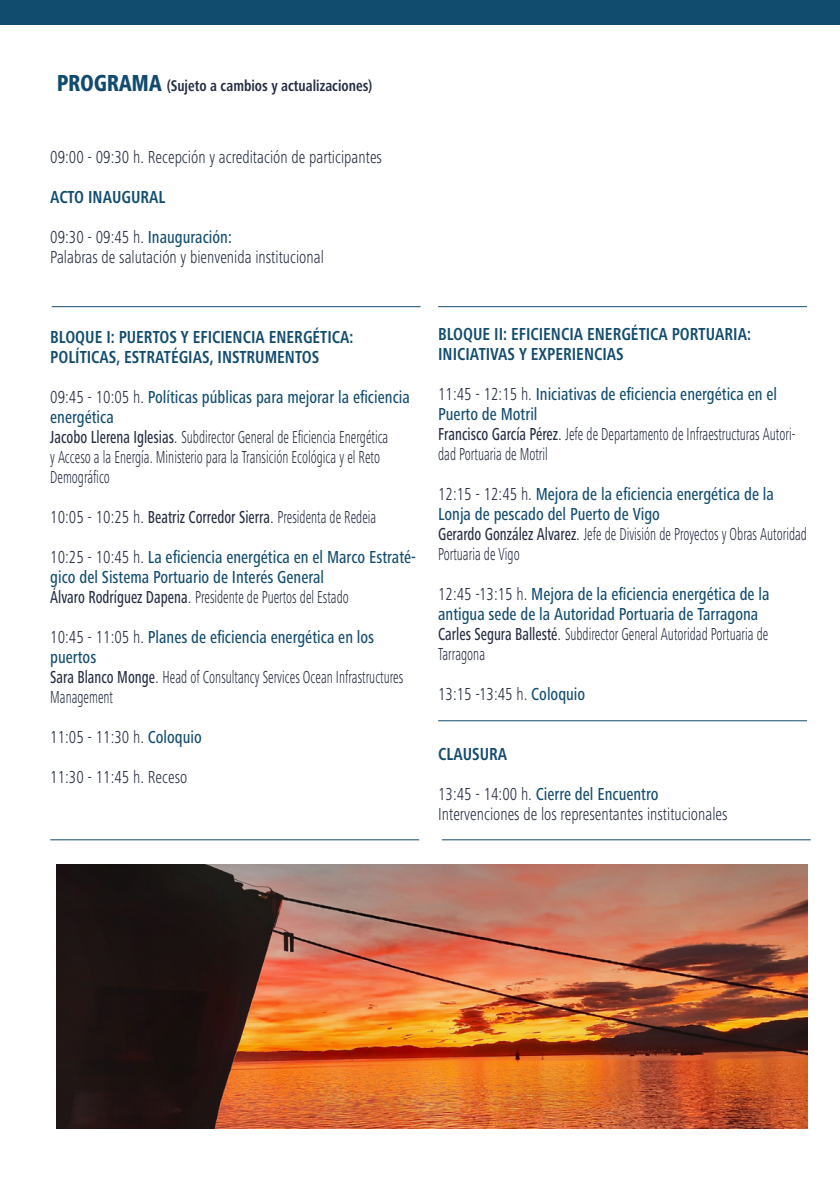
<style>
.page{position:relative;width:840px;height:1191px;background:#fff}
.page>*{position:absolute;margin:0;border:0;box-sizing:border-box;transform-origin:0 0}
.t1{font:300 condensed 18px/20px "Frutiger Next LT";color:#242b41;scale:.9 1}
.t2{font:500 condensed 18px/20px "Frutiger Next LT";color:#114c6e;scale:.9 1}
.t3{font:700 condensed 18px/20px "Frutiger Next LT";color:#114c6e;scale:.9 1}
.t4{font:700 condensed 16px "Frutiger Next LT";color:#242b41;scale:.9 1}
.s1{font-weight:800;font-size:24px;color:#114c6e}
.s2{font-weight:500;color:#114c6e}
.s3{font-weight:500}
.s4{font-weight:300;color:#242b41}
.s5{color:#242b41}
</style>
<div class="page">
<div style="left:0;top:0;width:839px;height:24px;background:#114c6e"></div>
<hr style="left:52px;top:306px;width:368px;height:1px;background:#114c6e">
<hr style="left:50px;top:839px;width:369px;height:1px;background:#114c6e">
<hr style="left:441px;top:839px;width:369px;height:1px;background:#114c6e">
<hr style="left:438px;top:720px;width:368px;height:1px;background:#114c6e">
<hr style="left:438px;top:306px;width:368px;height:1px;background:#114c6e">
<img style="left:57px;top:864px;width:749px;height:264px">
<p class="t4" style="left:57px;top:76px;width:352px"><span class="s1">PROGRAMA</span> (Sujeto a cambios y actualizaciones)</p>
<p class="t1" style="left:50px;top:147px;width:370px">09:00 - 09:30 h. Recepción y acreditación de participantes</p>
<p class="t3" style="left:50px;top:187px;width:129px">ACTO INAUGURAL</p>
<p class="t1" style="left:50px;top:227px;width:305px">09:30 - 09:45 h. <span class="s2">Inauguración:<br></span>Palabras de salutación y bienvenida institucional</p>
<p class="t3" style="left:50px;top:327px;width:338px">BLOQUE I: PUERTOS Y EFICIENCIA ENERGÉTICA:<br>POLÍTICAS, ESTRATÉGIAS, INSTRUMENTOS</p>
<p class="t1" style="left:50px;top:387px;width:401px">09:45 - 10:05 h. <span class="s2">Políticas públicas para mejorar la eficiencia energética<br></span><span class="s3">Jacobo Llerena Iglesias</span>. Subdirector General de Eficiencia Energética<br>y Acceso a la Energía. Ministerio para la Transición Ecológica y el Reto Demográfico</p>
<p class="t1" style="left:50px;top:507px;width:363px">10:05 - 10:25 h. <span class="s3">Beatriz Corredor Sierra</span>. Presidenta de Redeia</p>
<p class="t2" style="left:50px;top:547px;width:407px"><span class="s4">10:25 - 10:45 h.</span> La eficiencia energética en el Marco Estraté&shy;gico del Sistema Portuario de Interés General<br><span class="s5">Álvaro Rodríguez Dapena</span><span class="s4">. Presidente de Puertos del Estado</span></p>
<p class="t1" style="left:50px;top:627px;width:393px">10:45 - 11:05 h. <span class="s2">Planes de eficiencia energética en los puertos<br></span><span class="s3">Sara Blanco Monge</span>. Head of Consultancy Services Ocean Infrastructures Management</p>
<p class="t1" style="left:50px;top:727px;width:170px">11:05 - 11:30 h. <span class="s2">Coloquio</span></p>
<p class="t1" style="left:50px;top:767px;width:154px">11:30 - 11:45 h. Receso</p>
<p class="t3" style="left:438px;top:324px;width:349px">BLOQUE II: EFICIENCIA ENERGÉTICA PORTUARIA:<br>INICIATIVAS Y EXPERIENCIAS</p>
<p class="t1" style="left:438px;top:384px;width:398px">11:45 - 12:15 h. <span class="s2">Iniciativas de eficiencia energética en el Puerto de Motril<br></span><span class="s3">Francisco García Pérez</span>. Jefe de Departamento de Infraestructuras Autori&shy;dad Portuaria de Motril</p>
<p class="t1" style="left:438px;top:484px;width:411px">12:15 - 12:45 h. <span class="s2">Mejora de la eficiencia energética de la Lonja de pescado del Puerto de Vigo<br></span><span class="s3">Gerardo González Alvarez</span>. Jefe de División de Proyectos y Obras Autoridad Portuaria de Vigo</p>
<p class="t2" style="left:438px;top:584px;width:369px"><span class="s4">12:45 -13:15 h.</span> Mejora de la eficiencia energética de la antigua sede de la Autoridad Portuaria de Tarragona <span class="s5">Carles Segura Ballesté</span><span class="s4">. Subdirector General Autoridad Portuaria de Tarragona</span></p>
<p class="t1" style="left:438px;top:684px;width:165px">13:15 -13:45 h. <span class="s2">Coloquio</span></p>
<p class="t3" style="left:438px;top:744px;width:78px">CLAUSURA</p>
<p class="t1" style="left:438px;top:784px;width:323px">13:45 - 14:00 h. <span class="s2">Cierre del Encuentro<br></span>Intervenciones de los representantes institucionales</p>
</div>
